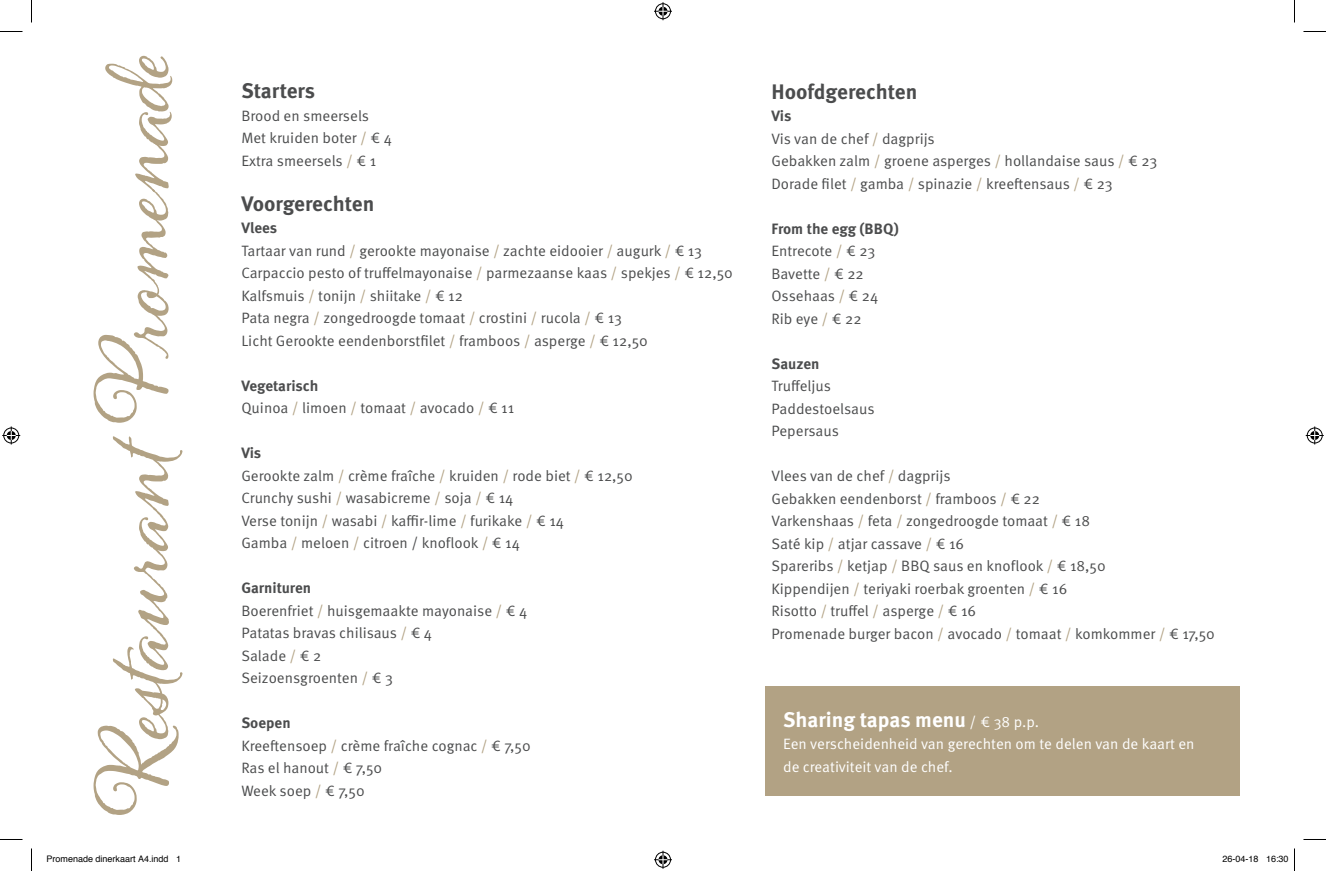
<style>
.page{position:relative;width:1326px;height:871px;background:#fff}
.page>*{position:absolute;margin:0;border:0;box-sizing:border-box;transform-origin:0 0}
.t1{font:89.55px "Alana";color:#b2a284}
.t2{font:700 21px "Meta Pro";color:#4b4c4d}
.t3{font:700 21px "Meta Pro";color:#fff}
.t4{font:15px/22.5px "Meta Pro Norm";color:#4b4c4d}
.t5{font:15px/22.5px "Meta Pro Norm";color:#fff}
.t6{font:700 15px "Meta Pro";color:#4b4c4d}
.t7{font:9px "Helvetica";color:#000}
.s1{color:#b2a284}
.s2{font-family:"Meta Pro Norm";font-weight:400;font-size:15px}
</style>
<div class="page">
<div style="left:765px;top:686px;width:474px;height:110px;background:#b2a284"></div>
<svg style="left:0;top:31px;width:22px;height:1px"></svg>
<svg style="left:1303px;top:31px;width:23px;height:1px"></svg>
<svg style="left:0;top:839px;width:22px;height:1px"></svg>
<svg style="left:1303px;top:839px;width:23px;height:1px"></svg>
<svg style="left:31px;top:0;width:1px;height:22px"></svg>
<svg style="left:31px;top:848px;width:1px;height:23px"></svg>
<svg style="left:1294px;top:0;width:1px;height:22px"></svg>
<svg style="left:654px;top:2px;width:18px;height:18px"></svg>
<svg style="left:654px;top:851px;width:18px;height:18px"></svg>
<svg style="left:2px;top:426px;width:18px;height:18px"></svg>
<svg style="left:1306px;top:426px;width:18px;height:18px"></svg>
<svg style="left:1294px;top:848px;width:1px;height:23px"></svg>
<h1 class="t1" style="left:84px;top:810px;width:761px;rotate:-90deg">Restaurant Promenade</h1>
<h2 class="t2" style="left:241px;top:75px;width:75px">Starters</h2>
<p class="t4" style="left:241px;top:103px;width:152px">Brood en smeersels<br>Met kruiden boter <span class="s1">/</span> € 4<br>Extra smeersels <span class="s1">/</span> € 1</p>
<h2 class="t2" style="left:241px;top:187px;width:135px">Voorgerechten</h2>
<p class="t6" style="left:241px;top:216px;width:37px">Vlees</p>
<p class="t4" style="left:241px;top:238px;width:493px">Tartaar van rund <span class="s1">/</span> gerookte mayonaise <span class="s1">/</span> zachte eidooier <span class="s1">/</span> augurk <span class="s1">/</span> € 13<br>Carpaccio pesto of truffelmayonaise <span class="s1">/</span> parmezaanse kaas <span class="s1">/</span> spekjes <span class="s1">/</span> € 12,50<br>Kalfsmuis <span class="s1">/</span> tonijn <span class="s1">/</span> shiitake <span class="s1">/</span> € 12<br>Pata negra <span class="s1">/</span> zongedroogde tomaat <span class="s1">/</span> crostini <span class="s1">/</span> rucola <span class="s1">/</span> € 13<br>Licht Gerookte eendenborstfilet <span class="s1">/</span> framboos <span class="s1">/</span> asperge <span class="s1">/</span> € 12,50</p>
<p class="t6" style="left:241px;top:374px;width:79px">Vegetarisch</p>
<p class="t4" style="left:241px;top:396px;width:274px">Quinoa <span class="s1">/</span> limoen <span class="s1">/</span> tomaat <span class="s1">/</span> avocado <span class="s1">/</span> € 11</p>
<p class="t6" style="left:241px;top:441px;width:21px">Vis</p>
<p class="t4" style="left:241px;top:463px;width:393px">Gerookte zalm <span class="s1">/</span> crème fraîche <span class="s1">/</span> kruiden <span class="s1">/</span> rode biet <span class="s1">/</span> € 12,50<br>Crunchy sushi <span class="s1">/</span> wasabicreme <span class="s1">/</span> soja <span class="s1">/</span> € 14<br>Verse tonijn <span class="s1">/</span> wasabi <span class="s1">/</span> kaffir-lime <span class="s1">/</span> furikake <span class="s1">/</span> € 14<br>Gamba <span class="s1">/</span> meloen <span class="s1">/</span> citroen / knoflook <span class="s1">/</span> € 14</p>
<p class="t6" style="left:241px;top:576px;width:71px">Garnituren</p>
<p class="t4" style="left:241px;top:598px;width:287px">Boerenfriet <span class="s1">/</span> huisgemaakte mayonaise <span class="s1">/</span> € 4<br>Patatas bravas chilisaus <span class="s1">/</span> € 4<br>Salade <span class="s1">/</span> € 2<br>Seizoensgroenten <span class="s1">/</span> € 3</p>
<p class="t6" style="left:241px;top:711px;width:51px">Soepen</p>
<p class="t4" style="left:241px;top:733px;width:291px">Kreeftensoep <span class="s1">/</span> crème fraîche cognac <span class="s1">/</span> € 7,50<br>Ras el hanout <span class="s1">/</span> € 7,50<br>Week soep <span class="s1">/</span> € 7,50</p>
<h2 class="t2" style="left:771px;top:75px;width:147px">Hoofdgerechten</h2>
<p class="t6" style="left:771px;top:104px;width:21px">Vis</p>
<p class="t4" style="left:771px;top:126px;width:387px">Vis van de chef <span class="s1">/</span> dagprijs<br>Gebakken zalm <span class="s1">/</span> groene asperges <span class="s1">/</span> hollandaise saus <span class="s1">/</span> € 23<br>Dorade filet <span class="s1">/</span> gamba <span class="s1">/</span> spinazie <span class="s1">/</span> kreeftensaus <span class="s1">/</span> € 23</p>
<p class="t6" style="left:771px;top:217px;width:129px">From the egg (BBQ)</p>
<p class="t4" style="left:771px;top:239px;width:108px">Entrecote <span class="s1">/</span> € 23<br>Bavette <span class="s1">/</span> € 22<br>Ossehaas <span class="s1">/</span> € 24<br>Rib eye <span class="s1">/</span> € 22</p>
<p class="t6" style="left:771px;top:352px;width:50px">Sauzen</p>
<p class="t4" style="left:771px;top:374px;width:105px">Truffeljus<br>Paddestoelsaus<br>Pepersaus</p>
<p class="t4" style="left:771px;top:464px;width:445px">Vlees van de chef <span class="s1">/</span> dagprijs<br>Gebakken eendenborst <span class="s1">/</span> framboos <span class="s1">/</span> € 22<br>Varkenshaas <span class="s1">/</span> feta <span class="s1">/</span> zongedroogde tomaat <span class="s1">/</span> € 18<br>Saté kip <span class="s1">/</span> atjar cassave <span class="s1">/</span> € 16<br>Spareribs <span class="s1">/</span> ketjap <span class="s1">/</span> BBQ saus en knoflook <span class="s1">/</span> € 18,50<br>Kippendijen <span class="s1">/</span> teriyaki roerbak groenten <span class="s1">/</span> € 16<br>Risotto <span class="s1">/</span> truffel <span class="s1">/</span> asperge <span class="s1">/</span> € 16<br>Promenade burger bacon <span class="s1">/</span> avocado <span class="s1">/</span> tomaat <span class="s1">/</span> komkommer <span class="s1">/</span> € 17,50</p>
<h2 class="t3" style="left:783px;top:703px;width:257px">Sharing tapas menu <span class="s2">/ € 38 p.p.</span></h2>
<p class="t5" style="left:783px;top:732px;width:413px">Een verscheidenheid van gerechten om te delen van de kaart en de creativiteit van de chef.</p>
<p class="t7" style="left:46px;top:852px;width:136px">Promenade dinerkaart A4.indd 1</p>
<p class="t7" style="left:1222px;top:852px;width:68px">26-04-18 16:30</p>
</div>
